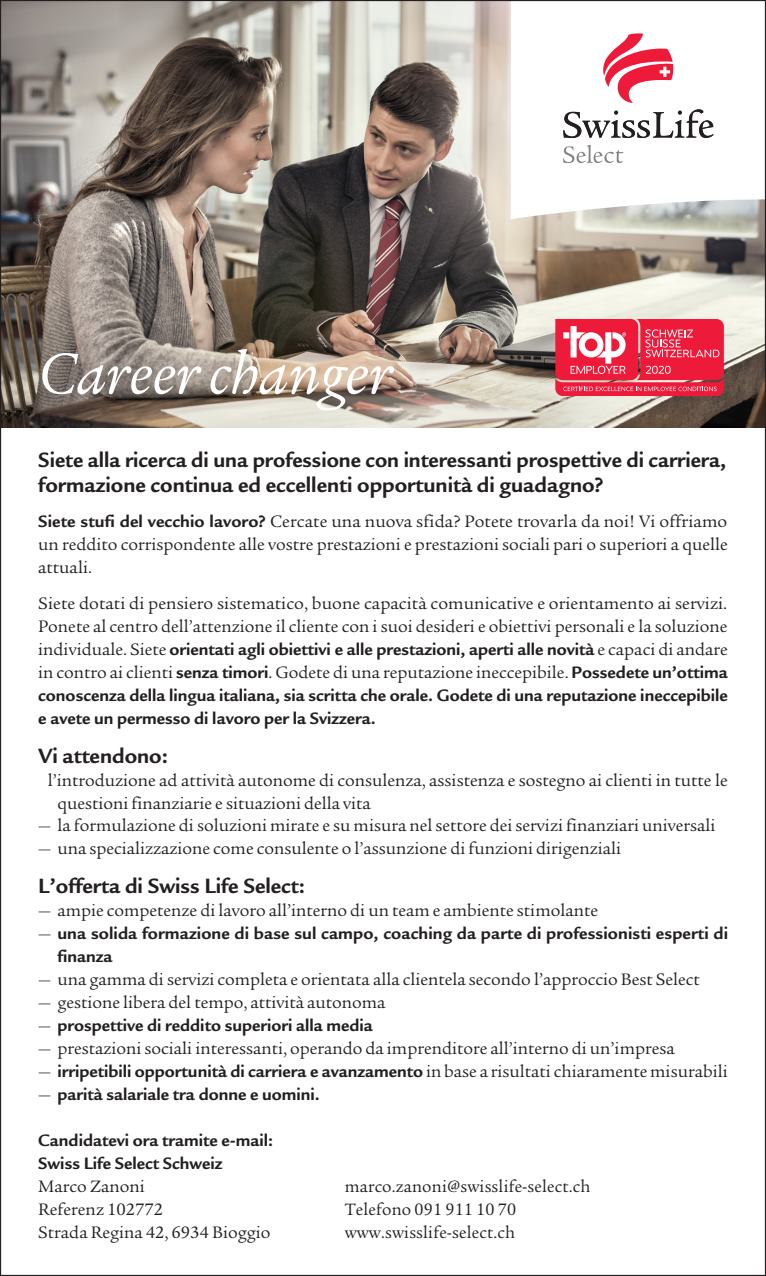
<style>
.page{position:relative;width:766px;height:1276px;background:#fff}
.page>*{position:absolute;margin:0;border:0;box-sizing:border-box;transform-origin:0 0}
.t1{font:italic 63px "Legacy Serif LT";color:#fff}
.t2{font:700 22.5px/24.8px "Legacy Sans LT";color:#231f20}
.t3{font:18px/22.9px "Legacy Serif LT";color:#231f20}
.t4{font:700 18px/22.9px "Legacy Sans LT";color:#231f20}
.s1{font-family:"Legacy Sans LT";font-weight:700}
.s2{font-family:"Legacy Serif LT";font-weight:400}
</style>
<div class="page">
<img style="left:2px;top:2px;width:761px;height:425px">
<svg style="left:510px;top:2px;width:253px;height:217px"></svg>
<svg style="left:603px;top:33px;width:70px;height:70px"></svg>
<svg style="left:563px;top:109px;width:150px;height:29px"></svg>
<svg style="left:563px;top:145px;width:60px;height:18px"></svg>
<svg style="left:555px;top:319px;width:168px;height:77px;background:#ec425c"></svg>
<h1 class="t1" style="left:38px;top:338px;width:355px">Career changer</h1>
<p class="t2" style="left:38px;top:447px;width:689px">Siete alla ricerca di una professione con interessanti prospettive di carriera, formazione continua ed eccellenti opportunità di guadagno?</p>
<p class="t3" style="left:38px;top:510px;width:690px;text-align:justify"><span class="s1">Siete stufi del vecchio lavoro?</span> Cercate una nuova sfida? Potete trovarla da noi! Vi offriamo un reddito corrispondente alle vostre prestazioni e prestazioni sociali pari o superiori a quelle attuali.</p>
<p class="t3" style="left:38px;top:592px;width:690px">Siete dotati di pensiero sistematico, buone capacità comunicative e orientamento ai servizi.<br>Ponete al centro dell’attenzione il cliente con i suoi desideri e obiettivi personali e la soluzione</p>
<p class="t4" style="left:38px;top:638px;width:690px"><span class="s2">individuale. Siete</span> orientati agli obiettivi e alle prestazioni, aperti alle novità <span class="s2">e capaci di andare</span></p>
<p class="t3" style="left:38px;top:661px;width:690px">in contro ai clienti <span class="s1">senza timori</span>. Godete di una reputazione ineccepibile. <span class="s1">Possedete un’ottima</span></p>
<p class="t4" style="left:38px;top:683px;width:690px">conoscenza della lingua italiana, sia scritta che orale. Godete di una reputazione ineccepibile e avete un permesso di lavoro per la Svizzera.</p>
<p class="t2" style="left:38px;top:743px;width:131px">Vi attendono:</p>
<p class="t3" style="left:57px;top:768px;width:671px;text-indent:-10px">l’introduzione ad attività autonome di consulenza, assistenza e sostegno ai clienti in tutte le questioni finanziarie e situazioni della vita</p>
<p class="t3" style="left:38px;top:814px;width:678px">— la formulazione di soluzioni mirate e su misura nel settore dei servizi finanziari universali</p>
<p class="t3" style="left:38px;top:837px;width:584px">— una specializzazione come consulente o l’assunzione di funzioni dirigenziali</p>
<p class="t2" style="left:38px;top:874px;width:268px">L’offerta di Swiss Life Select:</p>
<p class="t3" style="left:38px;top:899px;width:561px">— ampie competenze di lavoro all’interno di un team e ambiente stimolante</p>
<p class="t4" style="left:57px;top:922px;width:672px;text-indent:-19px"><span class="s2">—</span> una solida formazione di base sul campo, coaching da parte di professionisti esperti di finanza</p>
<p class="t3" style="left:38px;top:968px;width:663px">— una gamma di servizi completa e orientata alla clientela secondo l’approccio Best Select</p>
<p class="t3" style="left:38px;top:991px;width:349px">— gestione libera del tempo, attività autonoma</p>
<p class="t4" style="left:38px;top:1014px;width:336px"><span class="s2">—</span> prospettive di reddito superiori alla media</p>
<p class="t3" style="left:38px;top:1037px;width:637px">— prestazioni sociali interessanti, operando da imprenditore all’interno di un’impresa</p>
<p class="t4" style="left:38px;top:1060px;width:690px"><span class="s2">—</span> irripetibili opportunità di carriera e avanzamento <span class="s2">in base a risultati chiaramente misurabili</span></p>
<p class="t4" style="left:38px;top:1083px;width:283px"><span class="s2">—</span> parità salariale tra donne e uomini.</p>
<p class="t4" style="left:38px;top:1128px;width:236px">Candidatevi ora tramite e-mail:<br>Swiss Life Select Schweiz</p>
<p class="t3" style="left:38px;top:1174px;width:233px">Marco Zanoni<br>Referenz 102772<br>Strada Regina 42, 6934 Bioggio</p>
<p class="t3" style="left:344px;top:1174px;width:247px">marco.zanoni@swisslife-select.ch<br>Telefono 091 911 10 70 www.swisslife-select.ch</p>
</div>
